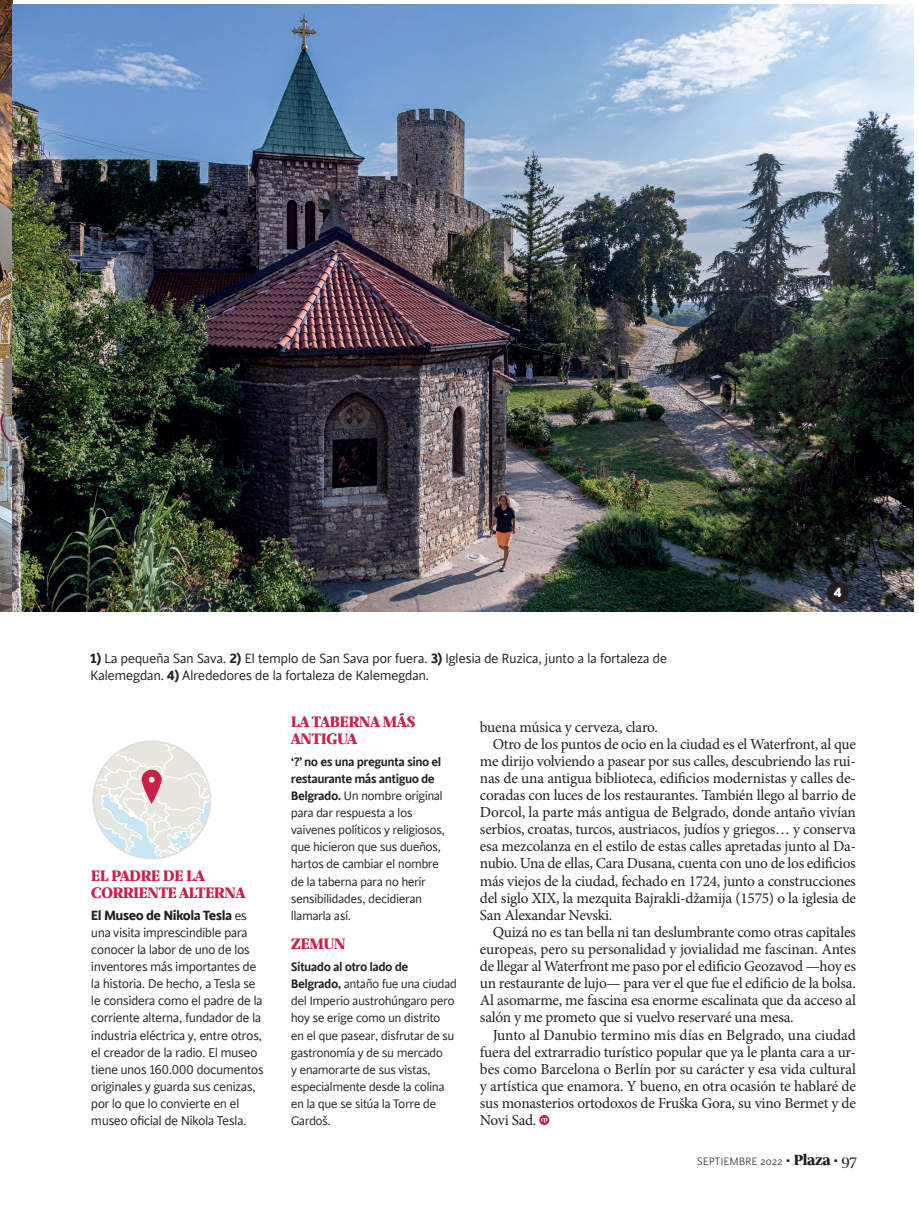
<style>
.page{position:relative;width:919px;height:1217px;background:#fff}
.page>*{position:absolute;margin:0;border:0;box-sizing:border-box;transform-origin:0 0}
.t1{font:700 21px/17.1px "Milio";letter-spacing:-.04em;color:#c82249}
.t2{font:15.3px "Minion Pro";letter-spacing:-.015em;color:#231f20}
.t3{font:15px/17.1px "Cinta";letter-spacing:-.035em;color:#231f20}
.t4{font:700 15px "Cinta";letter-spacing:-.035em;color:#231f20}
.t5{font:800 15px "Cinta";color:#fff}
.t6{font:14.25px/17.1px "Cinta";letter-spacing:-.045em;color:#231f20}
.t7{font:13.8px/17.1px "Cinta";letter-spacing:-.045em;color:#231f20}
.t8{font:300 12px "Cinta";letter-spacing:-.015em;color:#231f20}
.s1{font-weight:700}
.s2{font-weight:400;font-size:14.25px}
.s3{font-weight:600}
.s4{font-family:"Milio";font-size:16.5px}
.s5{font-family:"Milio";font-weight:800;font-size:16.5px}
</style>
<div class="page">
<img style="left:0;top:1px;width:13px;height:610px">
<svg style="left:539px;top:1114px;width:10px;height:10px"></svg>
<svg style="left:541px;top:1117px;width:6px;height:5px"></svg>
<img style="left:13px;top:4px;width:900px;height:607px">
<div style="left:827px;top:582px;width:21px;height:20px;background:#231f20;border-radius:50%"></div>
<div style="left:826px;top:581px;width:22px;height:22px;border:1px solid #231f20;border-radius:50%"></div>
<svg style="left:93px;top:741px;width:117px;height:117px"></svg>
<p class="t3" style="left:90px;top:650px;width:578px"><span class="s1">1)</span> La pequeña San Sava. <span class="s1">2)</span> El templo de San Sava por fuera. <span class="s1">3)</span> Iglesia de Ruzica, junto a la fortaleza de<br>Kalemegdan. <span class="s1">4)</span> Alrededores de la fortaleza de Kalemegdan.</p>
<p class="t5" style="left:833px;top:583px;width:10px">4</p>
<h1 class="t1" style="left:91px;top:865px;width:156px">el padre de la corriente alterna</h1>
<p class="t4" style="left:91px;top:905px;width:157px">El Museo de Nikola Tesla <span class="s2">es</span></p>
<p class="t6" style="left:91px;top:924px;width:174px">una visita imprescindible para conocer la labor de uno de los inventores más importantes de la historia. De hecho, a Tesla se le considera como el padre de la corriente alterna, fundador de la industria eléctrica y, entre otros, el creador de la radio. El museo tiene unos 160.000 documentos originales y guarda sus cenizas, por lo que lo convierte en el museo oficial de Nikola Tesla.</p>
<h1 class="t1" style="left:291px;top:711px;width:126px">la taberna más antigua</h1>
<p class="t7" style="left:291px;top:753px;width:156px"><span class="s3">‘?’ no es una pregunta sino el restaurante más antiguo de<br>Belgrado.</span> Un nombre original para dar respuesta a los vaivenes políticos y religiosos, que hicieron que sus dueños, hartos de cambiar el nombre de la taberna para no herir sensibilidades, decidieran llamarla así.</p>
<h1 class="t1" style="left:291px;top:933px;width:56px">zemun</h1>
<p class="t7" style="left:291px;top:958px;width:168px"><span class="s3">Situado al otro lado de<br>Belgrado,</span> antaño fue una ciudad del Imperio austrohúngaro pero hoy se erige como un distrito en el que pasear, disfrutar de su gastronomía y de su mercado<br>y enamorarte de sus vistas, especialmente desde la colina en la que se sitúa la Torre de<br>Gardoš.</p>
<p class="t2" style="left:480px;top:716px;width:179px">buena música y cerveza, claro.</p>
<p class="t2" style="left:492px;top:733px;width:364px">Otro de los puntos de ocio en la ciudad es el Waterfront, al que</p>
<p class="t2" style="left:480px;top:750px;width:377px">me dirijo volviendo a pasear por sus calles, descubriendo las rui-</p>
<p class="t2" style="left:480px;top:767px;width:377px">nas de una antigua biblioteca, edificios modernistas y calles de-</p>
<p class="t2" style="left:480px;top:784px;width:377px">coradas con luces de los restaurantes. También llego al barrio de</p>
<p class="t2" style="left:480px;top:801px;width:377px">Dorcol, la parte más antigua de Belgrado, donde antaño vivían</p>
<p class="t2" style="left:480px;top:818px;width:377px">serbios, croatas, turcos, austriacos, judíos y griegos… y conserva</p>
<p class="t2" style="left:480px;top:836px;width:377px">esa mezcolanza en el estilo de estas calles apretadas junto al Da-</p>
<p class="t2" style="left:480px;top:853px;width:377px">nubio. Una de ellas, Cara Dusana, cuenta con uno de los edificios</p>
<p class="t2" style="left:480px;top:870px;width:377px">más viejos de la ciudad, fechado en 1724, junto a construcciones</p>
<p class="t2" style="left:480px;top:887px;width:377px">del siglo XIX, la mezquita Bajrakli-džamija (1575) o la iglesia de</p>
<p class="t2" style="left:480px;top:904px;width:134px">San Alexandar Nevski.</p>
<p class="t2" style="left:492px;top:921px;width:364px">Quizá no es tan bella ni tan deslumbrante como otras capitales</p>
<p class="t2" style="left:480px;top:938px;width:377px">europeas, pero su personalidad y jovialidad me fascinan. Antes</p>
<p class="t2" style="left:480px;top:955px;width:377px">de llegar al Waterfront me paso por el edificio Geozavod —hoy es</p>
<p class="t2" style="left:480px;top:972px;width:377px">un restaurante de lujo— para ver el que fue el edificio de la bolsa.</p>
<p class="t2" style="left:480px;top:989px;width:377px">Al asomarme, me fascina esa enorme escalinata que da acceso al</p>
<p class="t2" style="left:480px;top:1007px;width:315px">salón y me prometo que si vuelvo reservaré una mesa.</p>
<p class="t2" style="left:492px;top:1024px;width:365px">Junto al Danubio termino mis días en Belgrado, una ciudad</p>
<p class="t2" style="left:480px;top:1041px;width:377px">fuera del extrarradio turístico popular que ya le planta cara a ur-</p>
<p class="t2" style="left:480px;top:1058px;width:377px">bes como Barcelona o Berlín por su carácter y esa vida cultural</p>
<p class="t2" style="left:480px;top:1075px;width:377px">y artística que enamora. Y bueno, en otra ocasión te hablaré de</p>
<p class="t2" style="left:480px;top:1092px;width:377px">sus monasterios ortodoxos de Fruška Gora, su vino Bermet y de</p>
<p class="t2" style="left:480px;top:1109px;width:58px">Novi Sad.</p>
<p class="t8" style="left:696px;top:1154px;width:161px">SEPTIEMBRE 2022 <span class="s4">•</span> <span class="s5">Plaza</span> <span class="s4">• 97</span></p>
</div>
